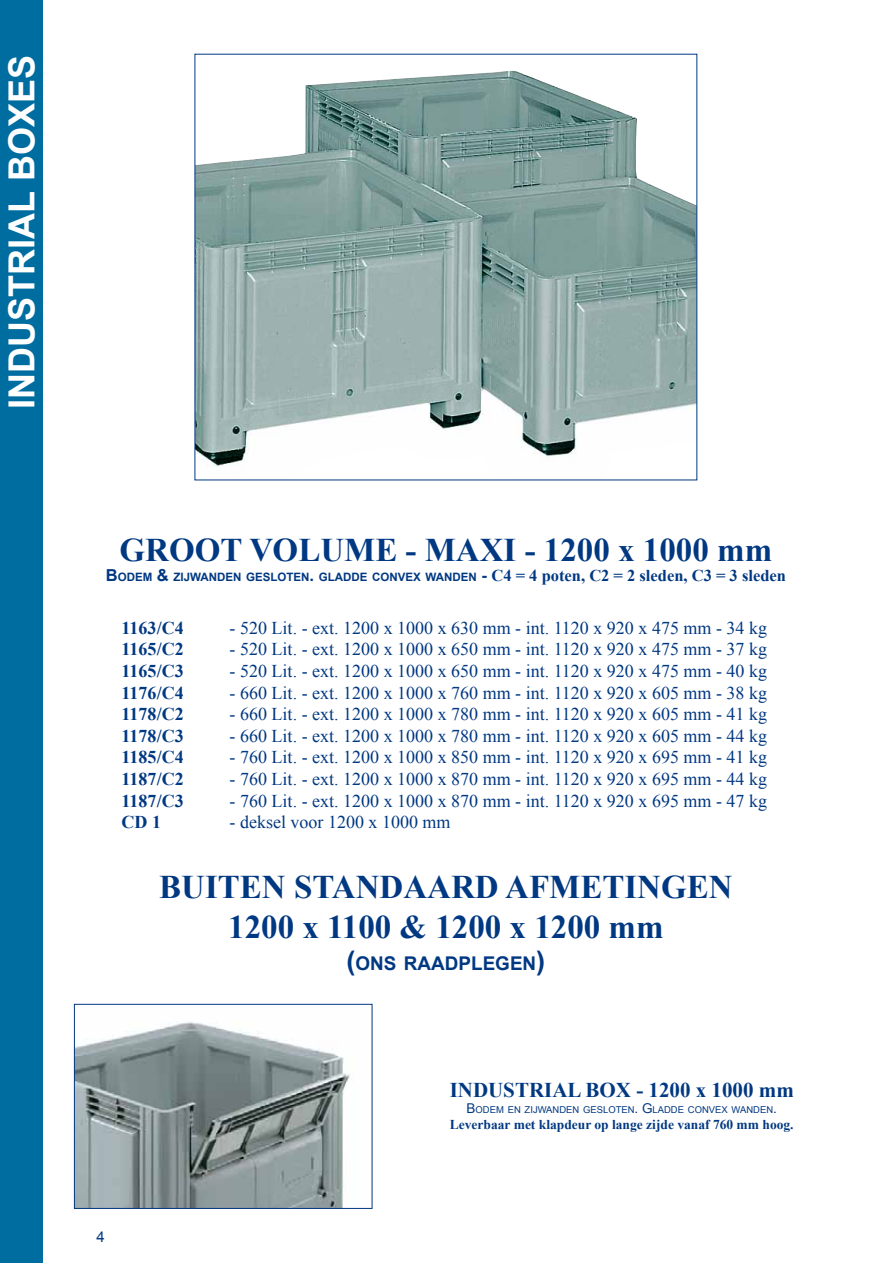
<style>
.page{position:relative;width:893px;height:1263px;background:#fff}
.page>*{position:absolute;margin:0;border:0;box-sizing:border-box;transform-origin:0 0}
.t1{font:700 36px "Arial";color:#fff}
.t2{font:700 33px/39.6px "Times New Roman";color:#003882;text-align:center}
.t3{font:700 21px "Times New Roman";color:#003882}
.t4{font:700 18.9px "Arial";color:#003882}
.t5{font:18px "Times New Roman";color:#003882}
.t6{font:700 18px "Times New Roman";color:#003882}
.t7{font:15px "Arial";color:#003882}
.t8{font:700 13.5px "Times New Roman";color:#003882}
.t9{font:700 11.55px "Arial";color:#003882}
.t10{font:9.45px "Arial";color:#003882}
.s1{font-size:16.5px}
.s2{font-family:"Times New Roman";font-size:16.5px}
.s3{font-size:27px}
.s4{font-size:13.5px}
</style>
<div class="page">
<div style="left:0;top:0;width:43px;height:1263px;background:#006da0"></div>
<img style="left:197px;top:71px;width:498px;height:396px">
<img style="left:76px;top:1022px;width:274px;height:185px">
<div style="left:74px;top:1004px;width:298px;height:205px;border:1px solid #003882"></div>
<h1 class="t1" style="left:-2px;top:409px;width:352px;rotate:-90deg">INDUSTRIAL BOXES</h1>
<h2 class="t2" style="left:120px;top:529px;width:654px">GROOT VOLUME - MAXI - 1200 x 1000 mm</h2>
<p class="t9" style="left:106px;top:569px;width:682px"><span class="s1">B</span>ODEM <span class="s1">&amp;</span> ZIJWANDEN GESLOTEN<span class="s1">.</span> GLADDE CONVEX WANDEN <span class="s1">-</span> <span class="s2">C4 = 4 poten, C2 = 2 sleden, C3 = 3 sleden</span></p>
<p class="t6" style="left:122px;top:615px;width:64px">1163/C4</p>
<p class="t5" style="left:230px;top:616px;width:539px">- 520 Lit. - ext. 1200 x 1000 x 630 mm - int. 1120 x 920 x 475 mm - 34 kg</p>
<p class="t6" style="left:122px;top:637px;width:64px">1165/C2</p>
<p class="t5" style="left:230px;top:637px;width:539px">- 520 Lit. - ext. 1200 x 1000 x 650 mm - int. 1120 x 920 x 475 mm - 37 kg</p>
<p class="t6" style="left:122px;top:659px;width:64px">1165/C3</p>
<p class="t5" style="left:230px;top:659px;width:539px">- 520 Lit. - ext. 1200 x 1000 x 650 mm - int. 1120 x 920 x 475 mm - 40 kg</p>
<p class="t6" style="left:122px;top:680px;width:64px">1176/C4</p>
<p class="t5" style="left:230px;top:680px;width:539px">- 660 Lit. - ext. 1200 x 1000 x 760 mm - int. 1120 x 920 x 605 mm - 38 kg</p>
<p class="t6" style="left:122px;top:702px;width:64px">1178/C2</p>
<p class="t5" style="left:230px;top:702px;width:539px">- 660 Lit. - ext. 1200 x 1000 x 780 mm - int. 1120 x 920 x 605 mm - 41 kg</p>
<p class="t6" style="left:122px;top:723px;width:64px">1178/C3</p>
<p class="t5" style="left:230px;top:724px;width:539px">- 660 Lit. - ext. 1200 x 1000 x 780 mm - int. 1120 x 920 x 605 mm - 44 kg</p>
<p class="t6" style="left:122px;top:745px;width:64px">1185/C4</p>
<p class="t5" style="left:230px;top:745px;width:539px">- 760 Lit. - ext. 1200 x 1000 x 850 mm - int. 1120 x 920 x 695 mm - 41 kg</p>
<p class="t6" style="left:122px;top:767px;width:64px">1187/C2</p>
<p class="t5" style="left:230px;top:767px;width:539px">- 760 Lit. - ext. 1200 x 1000 x 870 mm - int. 1120 x 920 x 695 mm - 44 kg</p>
<p class="t6" style="left:122px;top:788px;width:64px">1187/C3</p>
<p class="t5" style="left:230px;top:788px;width:539px">- 760 Lit. - ext. 1200 x 1000 x 870 mm - int. 1120 x 920 x 695 mm - 47 kg</p>
<p class="t6" style="left:122px;top:810px;width:41px">CD 1</p>
<p class="t5" style="left:230px;top:810px;width:222px">- deksel voor 1200 x 1000 mm</p>
<h2 class="t2" style="left:159px;top:866px;width:575px">BUITEN STANDAARD AFMETINGEN<br>1200 x 1100 &amp; 1200 x 1200 mm</h2>
<p class="t4" style="left:346px;top:951px;width:200px"><span class="s3">(</span>ONS RAADPLEGEN<span class="s3">)</span></p>
<p class="t7" style="left:97px;top:1227px;width:10px">4</p>
<p class="t3" style="left:450px;top:1075px;width:346px">INDUSTRIAL BOX - 1200 x 1000 mm</p>
<p class="t10" style="left:467px;top:1103px;width:312px"><span class="s4">B</span>ODEM EN ZIJWANDEN GESLOTEN<span class="s4">. G</span> LADDE CONVEX WANDEN<span class="s4">.</span></p>
<p class="t8" style="left:450px;top:1115px;width:345px">Leverbaar met klapdeur op lange zijde vanaf 760 mm hoog.</p>
</div>
